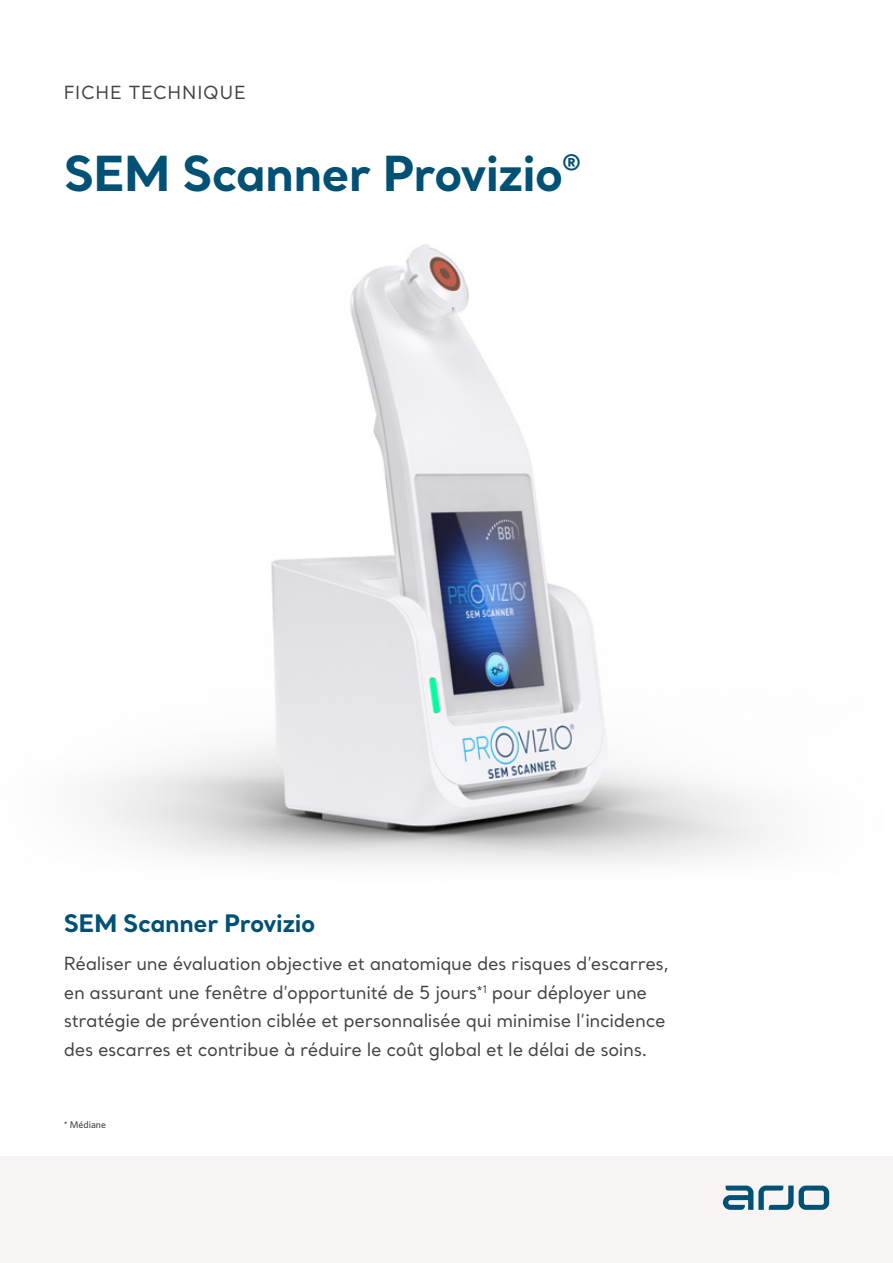
<style>
.page{position:relative;width:893px;height:1263px;background:#fff}
.page>*{position:absolute;margin:0;border:0;box-sizing:border-box;transform-origin:0 0}
.Front_cover_headline{font:700 48px "Santral";letter-spacing:-.02em;color:#015174}
.Sub-heading__back_pa{font:700 24px "Santral";letter-spacing:-.015em;color:#015174}
.Preamble_Santral_Reg{font:18px/28.5px "Santral";letter-spacing:-.02em;color:#434342}
.Product_description{font:18px "Santral";letter-spacing:.045em;color:#434342}
.References{font:500 9.75px "Whitney";color:#434342}
</style>
<div class="page">
<div style="left:0;top:1157px;width:893px;height:106px;background:#f7f4f3"></div>
<img style="left:95px;top:244px;width:673px;height:620px">
<svg style="left:723px;top:1185px;width:106px;height:25px"></svg>
<p class="Product_description" style="left:64px;top:80px;width:184px">FICHE TECHNIQUE</p>
<p class="Front_cover_headline" style="left:64px;top:141px;width:519px">SEM Scanner Provizio<sup>®</sup></p>
<p class="Sub-heading__back_pa" style="left:64px;top:906px;width:253px">SEM Scanner Provizio</p>
<p class="Preamble_Santral_Reg" style="left:64px;top:949px;width:607px">Réaliser une évaluation objective et anatomique des risques d’escarres, en assurant une fenêtre d’opportunité de 5 jours<sup>*1</sup> pour déployer une stratégie de prévention ciblée et personnalisée qui minimise l’incidence des escarres et contribue à réduire le coût global et le délai de soins.</p>
<p class="References" style="left:64px;top:1118px;width:44px">* Médiane</p>
</div>
